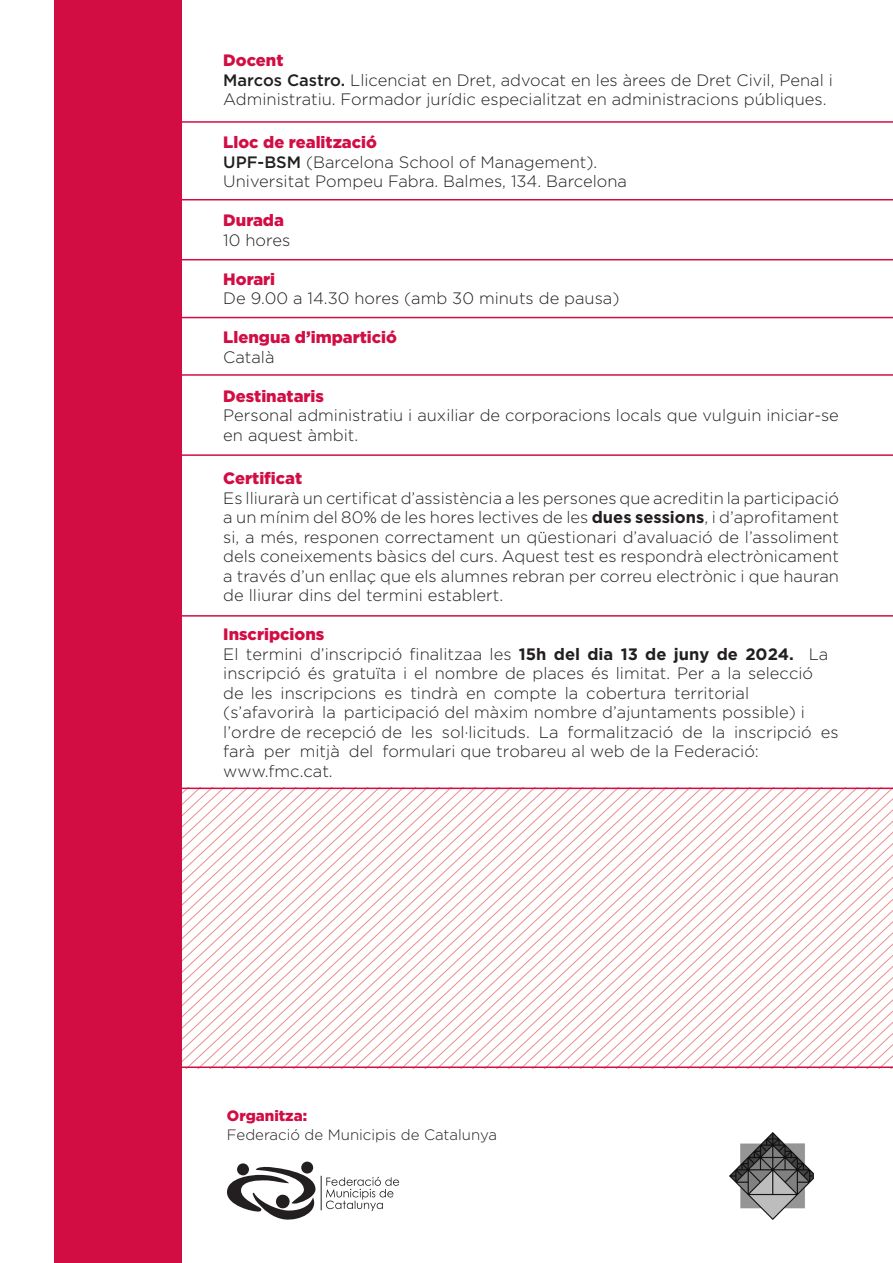
<style>
.page{position:relative;width:893px;height:1263px;background:#fff}
.page>*{position:absolute;margin:0;border:0;box-sizing:border-box;transform-origin:0 0}
.t1{font:300 16.5px/19.5px "Gotham";color:#231f20}
.t2{font:900 16.5px "Gotham";color:#d20d44}
.t3{font:300 15px "Gotham";color:#231f20}
.t4{font:900 15px "Gotham";color:#d20d44}
.s1{font-weight:900;color:#d20d44}
.s2{font-weight:500}
.s3{font-weight:700}
</style>
<div class="page">
<svg style="left:181px;top:789px;width:712px;height:277px"></svg>
<div style="left:54px;top:0;width:127px;height:1263px;background:#d20d44"></div>
<hr style="left:171px;top:787px;width:722px;height:2px;background:#d20d44">
<hr style="left:171px;top:1066px;width:722px;height:2px;background:#d20d44">
<hr style="left:171px;top:615px;width:722px;height:2px;background:#d20d44">
<hr style="left:171px;top:454px;width:722px;height:2px;background:#d20d44">
<hr style="left:171px;top:374px;width:722px;height:2px;background:#d20d44">
<hr style="left:171px;top:317px;width:722px;height:1px;background:#d20d44">
<hr style="left:171px;top:259px;width:722px;height:1px;background:#d20d44">
<hr style="left:171px;top:121px;width:722px;height:2px;background:#d20d44">
<hr style="left:171px;top:199px;width:722px;height:1px;background:#d20d44">
<img style="left:729px;top:1133px;width:85px;height:86px">
<svg style="left:326px;top:1177px;width:73px;height:34px"></svg>
<svg style="left:237px;top:1163px;width:12px;height:12px"></svg>
<svg style="left:301px;top:1161px;width:12px;height:12px"></svg>
<svg style="left:227px;top:1167px;width:89px;height:53px"></svg>
<hr style="left:321px;top:1176px;width:1px;height:34px;background:#231f20">
<p class="t1" style="left:223px;top:50px;width:611px"><span class="s1">Docent<br></span><span class="s2">Marcos Castro.</span> Llicenciat en Dret, advocat en les àrees de Dret Civil, Penal i<br>Administratiu. Formador jurídic especialitzat en administracions públiques.</p>
<p class="t2" style="left:223px;top:133px;width:155px">Lloc de realització</p>
<p class="t1" style="left:223px;top:152px;width:405px"><span class="s2">UPF-BSM</span> (Barcelona School of Management).<br>Universitat Pompeu Fabra. Balmes, 134. Barcelona</p>
<p class="t2" style="left:223px;top:211px;width:62px">Durada</p>
<p class="t1" style="left:223px;top:230px;width:68px">10 hores</p>
<p class="t2" style="left:223px;top:269px;width:53px">Horari</p>
<p class="t1" style="left:223px;top:289px;width:398px">De 9.00 a 14.30 hores (amb 30 minuts de pausa)</p>
<p class="t2" style="left:223px;top:328px;width:175px">Llengua d’impartició</p>
<p class="t1" style="left:223px;top:347px;width:53px">Català</p>
<p class="t2" style="left:223px;top:386px;width:102px">Destinataris</p>
<p class="t1" style="left:223px;top:406px;width:617px">Personal administratiu i auxiliar de corporacions locals que vulguin iniciar-se en aquest àmbit.</p>
<p class="t2" style="left:223px;top:469px;width:80px">Certificat</p>
<p class="t1" style="left:223px;top:488px;width:617px;text-align:justify">Es lliurarà un certificat d’assistència a les persones que acreditin la participació a un mínim del 80% de les hores lectives de les <span class="s3">dues sessions</span>, i d’aprofitament si, a més, responen correctament un qüestionari d’avaluació de l’assoliment dels coneixements bàsics del curs. Aquest test es respondrà electrònicament a través d’un enllaç que els alumnes rebran per correu electrònic i que hauran de lliurar dins del termini establert.</p>
<p class="t1" style="left:223px;top:624px;width:617px"><span class="s1">Inscripcions<br></span>El termini d’inscripció finalitzaa les <span class="s3">15h del dia 13 de juny de 2024.</span> La inscripció és gratuïta i el nombre de places és limitat. Per a la selecció<br>de les inscripcions es tindrà en compte la cobertura territorial (s’afavorirà la participació del màxim nombre d’ajuntaments possible) i l’ordre de recepció de les sol·licituds. La formalització de la inscripció es farà per mitjà del formulari que trobareu al web de la Federació: www.fmc.cat.</p>
<p class="t4" style="left:227px;top:1107px;width:82px">Organitza:</p>
<p class="t3" style="left:227px;top:1126px;width:272px">Federació de Municipis de Catalunya</p>
</div>
